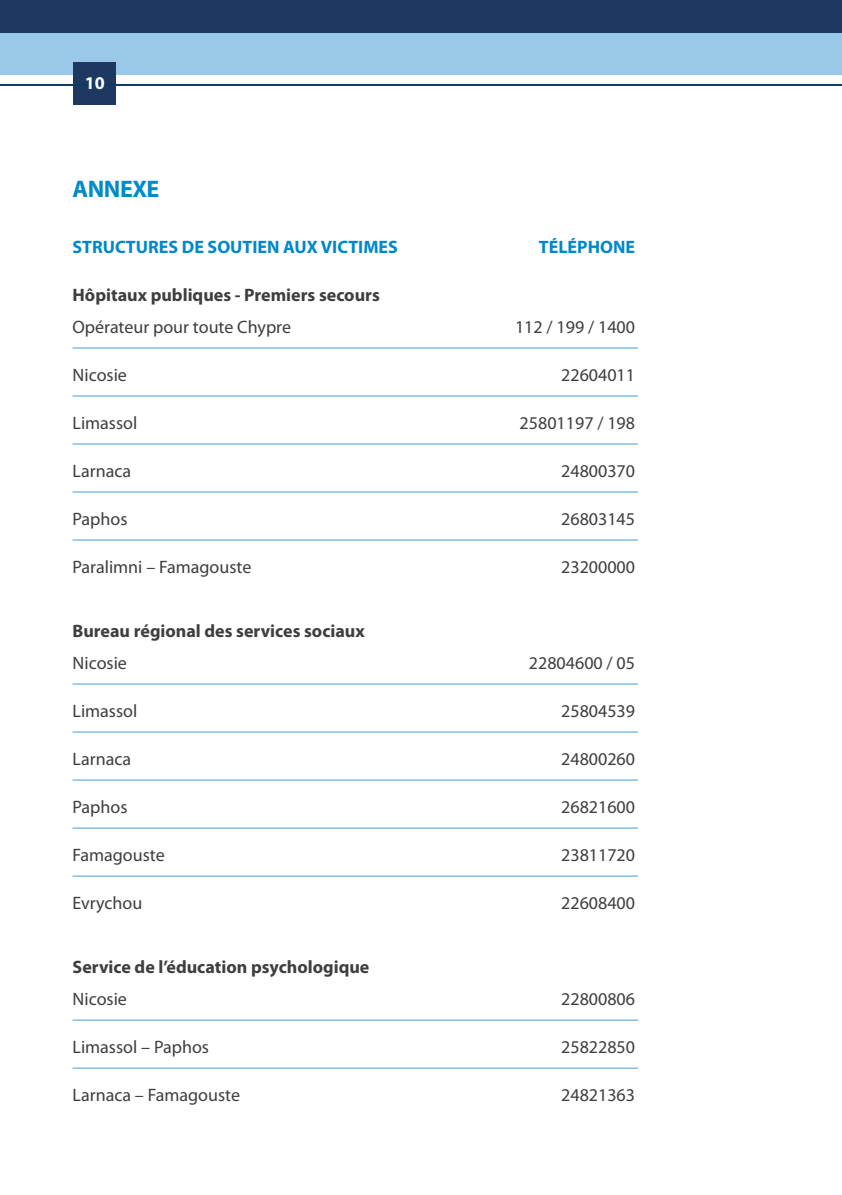
<style>
.page{position:relative;width:842px;height:1195px;background:#fff}
.page>*{position:absolute;margin:0;border:0;box-sizing:border-box;transform-origin:0 0}
.t1{font:700 24px "Myriad Pro";letter-spacing:-.02em;color:#008bc7}
.t2{font:18px "Myriad Pro";color:#3e3e3f}
.t3{font:700 18px "Myriad Pro";color:#3e3e3f}
.t4{font:700 18px "Myriad Pro";color:#0088ca}
.t5{font:700 18px "Myriad Pro";color:#fff}
</style>
<div class="page">
<hr style="left:72px;top:347px;width:565px;height:2px;background:#89bde2">
<hr style="left:72px;top:395px;width:565px;height:2px;background:#89bde2">
<hr style="left:72px;top:443px;width:565px;height:2px;background:#89bde2">
<hr style="left:72px;top:491px;width:565px;height:2px;background:#89bde2">
<hr style="left:72px;top:539px;width:565px;height:2px;background:#89bde2">
<hr style="left:72px;top:683px;width:565px;height:2px;background:#89bde2">
<hr style="left:72px;top:731px;width:565px;height:2px;background:#89bde2">
<hr style="left:72px;top:779px;width:565px;height:2px;background:#89bde2">
<hr style="left:72px;top:827px;width:565px;height:2px;background:#89bde2">
<hr style="left:72px;top:875px;width:565px;height:2px;background:#89bde2">
<hr style="left:72px;top:1019px;width:565px;height:2px;background:#89bde2">
<hr style="left:72px;top:1067px;width:565px;height:2px;background:#89bde2">
<div style="left:0;top:0;width:841px;height:74px;background:#99c8e8"></div>
<div style="left:73px;top:62px;width:43px;height:43px;background:#1d3861"></div>
<hr style="left:0;top:84px;width:841px;height:2px;background:#0c3b62">
<div style="left:0;top:0;width:841px;height:33px;background:#1d3861"></div>
<p class="t5" style="left:85px;top:73px;width:21px">10</p>
<p class="t1" style="left:72px;top:175px;width:88px">ANNEXE</p>
<p class="t4" style="left:72px;top:236px;width:327px">STRUCTURES DE SOUTIEN AUX VICTIMES</p>
<p class="t4" style="left:538px;top:236px;width:98px">TÉLÉPHONE</p>
<p class="t3" style="left:72px;top:284px;width:309px">Hôpitaux publiques - Premiers secours</p>
<p class="t2" style="left:72px;top:317px;width:220px">Opérateur pour toute Chypre</p>
<p class="t2" style="left:514px;top:317px;width:121px">112 / 199 / 1400</p>
<p class="t2" style="left:72px;top:365px;width:56px">Nicosie</p>
<p class="t2" style="left:561px;top:365px;width:75px">22604011</p>
<p class="t2" style="left:72px;top:413px;width:66px">Limassol</p>
<p class="t2" style="left:519px;top:413px;width:117px">25801197 / 198</p>
<p class="t2" style="left:72px;top:461px;width:60px">Larnaca</p>
<p class="t2" style="left:561px;top:461px;width:75px">24800370</p>
<p class="t2" style="left:72px;top:509px;width:57px">Paphos</p>
<p class="t2" style="left:561px;top:509px;width:75px">26803145</p>
<p class="t2" style="left:72px;top:557px;width:180px">Paralimni – Famagouste</p>
<p class="t2" style="left:561px;top:557px;width:75px">23200000</p>
<p class="t3" style="left:72px;top:620px;width:293px">Bureau régional des services sociaux</p>
<p class="t2" style="left:72px;top:653px;width:56px">Nicosie</p>
<p class="t2" style="left:528px;top:653px;width:108px">22804600 / 05</p>
<p class="t2" style="left:72px;top:701px;width:66px">Limassol</p>
<p class="t2" style="left:561px;top:701px;width:75px">25804539</p>
<p class="t2" style="left:72px;top:749px;width:60px">Larnaca</p>
<p class="t2" style="left:561px;top:749px;width:75px">24800260</p>
<p class="t2" style="left:72px;top:797px;width:57px">Paphos</p>
<p class="t2" style="left:561px;top:797px;width:75px">26821600</p>
<p class="t2" style="left:72px;top:845px;width:94px">Famagouste</p>
<p class="t2" style="left:561px;top:845px;width:75px">23811720</p>
<p class="t2" style="left:72px;top:893px;width:71px">Evrychou</p>
<p class="t2" style="left:561px;top:893px;width:75px">22608400</p>
<p class="t3" style="left:72px;top:956px;width:298px">Service de l’éducation psychologique</p>
<p class="t2" style="left:72px;top:989px;width:56px">Nicosie</p>
<p class="t2" style="left:561px;top:989px;width:75px">22800806</p>
<p class="t2" style="left:72px;top:1037px;width:138px">Limassol – Paphos</p>
<p class="t2" style="left:561px;top:1037px;width:75px">25822850</p>
<p class="t2" style="left:72px;top:1085px;width:169px">Larnaca – Famagouste</p>
<p class="t2" style="left:561px;top:1085px;width:75px">24821363</p>
</div>
